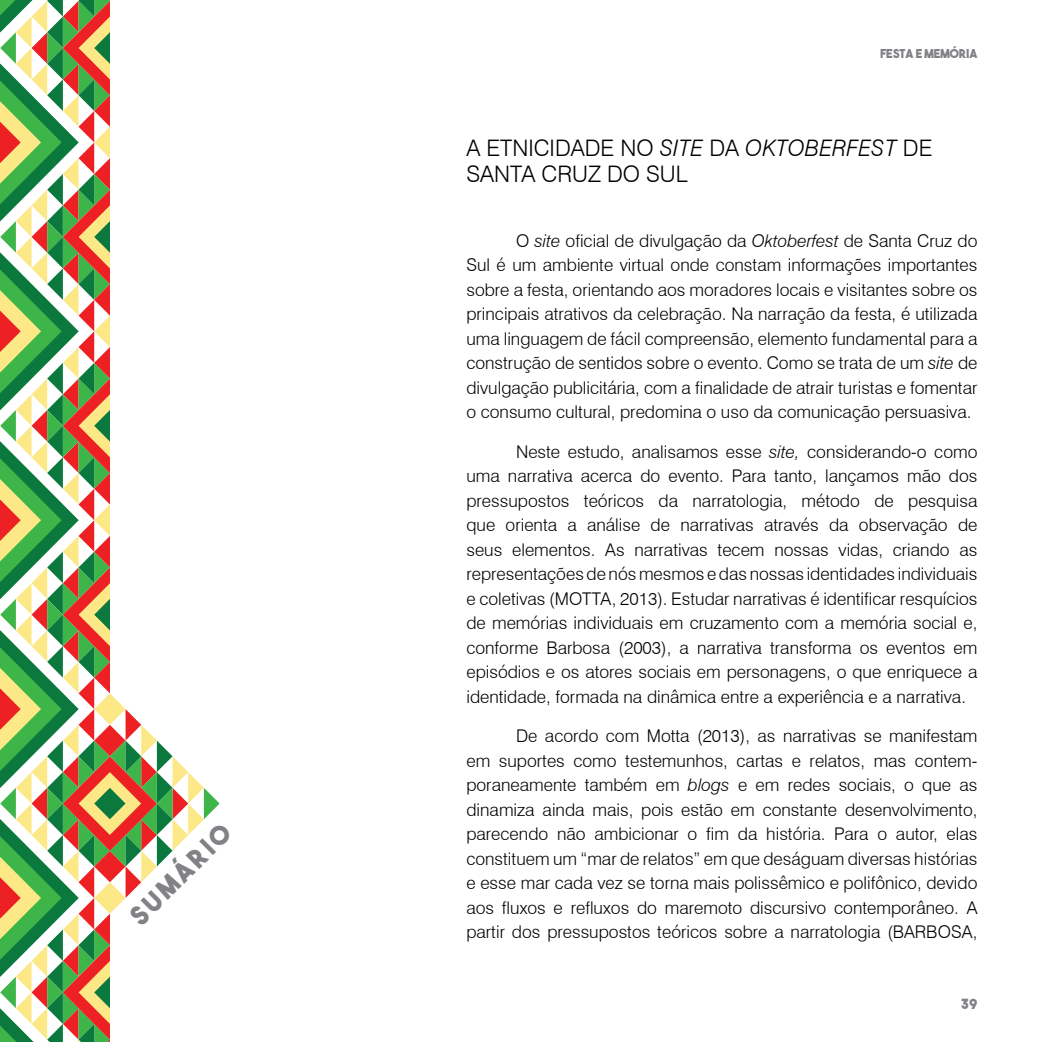
<style>
.page{position:relative;width:1042px;height:1042px;background:#fff}
.page>*{position:absolute;margin:0;border:0;box-sizing:border-box;transform-origin:0 0}
.t1{font:26.25px "The Bold Font";color:#808285}
.t2{font:300 22.75px/26.2px "Swiss 721 BT";color:#000}
.t3{font:300 17.5px/24.5px "Swiss 721 BT";color:#000;text-align:justify}
.t4{font:14px "The Bold Font";color:#808285}
.t5{font:12.25px "The Bold Font";color:#808285}
.s1{font-style:italic}
</style>
<div class="page">
<svg style="left:0;top:0;width:220px;height:1042px"></svg>
<h1 class="t1" style="left:123px;top:908px;width:131px;rotate:-45deg">SUMÁRIO</h1>
<p class="t5" style="left:880px;top:46px;width:99px">FESTA E MEMÓRIA</p>
<h2 class="t2" style="left:466px;top:135px;width:468px">A ETNICIDADE NO <span class="s1">SITE</span> DA <span class="s1">OKTOBERFEST</span> DE<br>SANTA CRUZ DO SUL</h2>
<p class="t3" style="left:466px;top:228px;width:512px;text-indent:50px">O <span class="s1">site</span> oficial de divulgação da <span class="s1">Oktoberfest</span> de Santa Cruz do Sul é um ambiente virtual onde constam informações importantes sobre a festa, orientando aos moradores locais e visitantes sobre os principais atrativos da celebração. Na narração da festa, é utilizada uma linguagem de fácil compreensão, elemento fundamental para a construção de sentidos sobre o evento. Como se trata de um <span class="s1">site</span> de divulgação publicitária, com a finalidade de atrair turistas e fomentar o consumo cultural, predomina o uso da comunicação persuasiva.</p>
<p class="t3" style="left:466px;top:439px;width:512px;text-indent:50px">Neste estudo, analisamos esse <span class="s1">site,</span> considerando-o como uma narrativa acerca do evento. Para tanto, lançamos mão dos pressupostos teóricos da narratologia, método de pesquisa que orienta a análise de narrativas através da observação de seus elementos. As narrativas tecem nossas vidas, criando as representações de nós mesmos e das nossas identidades individuais e coletivas (MOTTA, 2013). Estudar narrativas é identificar resquícios de memórias individuais em cruzamento com a memória social e, conforme Barbosa (2003), a narrativa transforma os eventos em episódios e os atores sociais em personagens, o que enriquece a identidade, formada na dinâmica entre a experiência e a narrativa.</p>
<p class="t3" style="left:466px;top:723px;width:512px;text-indent:50px">De acordo com Motta (2013), as narrativas se manifestam em suportes como testemunhos, cartas e relatos, mas contem&shy;poraneamente também em <span class="s1">blogs</span> e em redes sociais, o que as dinamiza ainda mais, pois estão em constante desenvolvimento, parecendo não ambicionar o fim da história. Para o autor, elas constituem um “mar de relatos” em que deságuam diversas histórias e esse mar cada vez se torna mais polissêmico e polifônico, devido aos fluxos e refluxos do maremoto discursivo contemporâneo. A partir dos pressupostos teóricos sobre a narratologia (BARBOSA,</p>
<p class="t4" style="left:961px;top:995px;width:18px">39</p>
</div>
